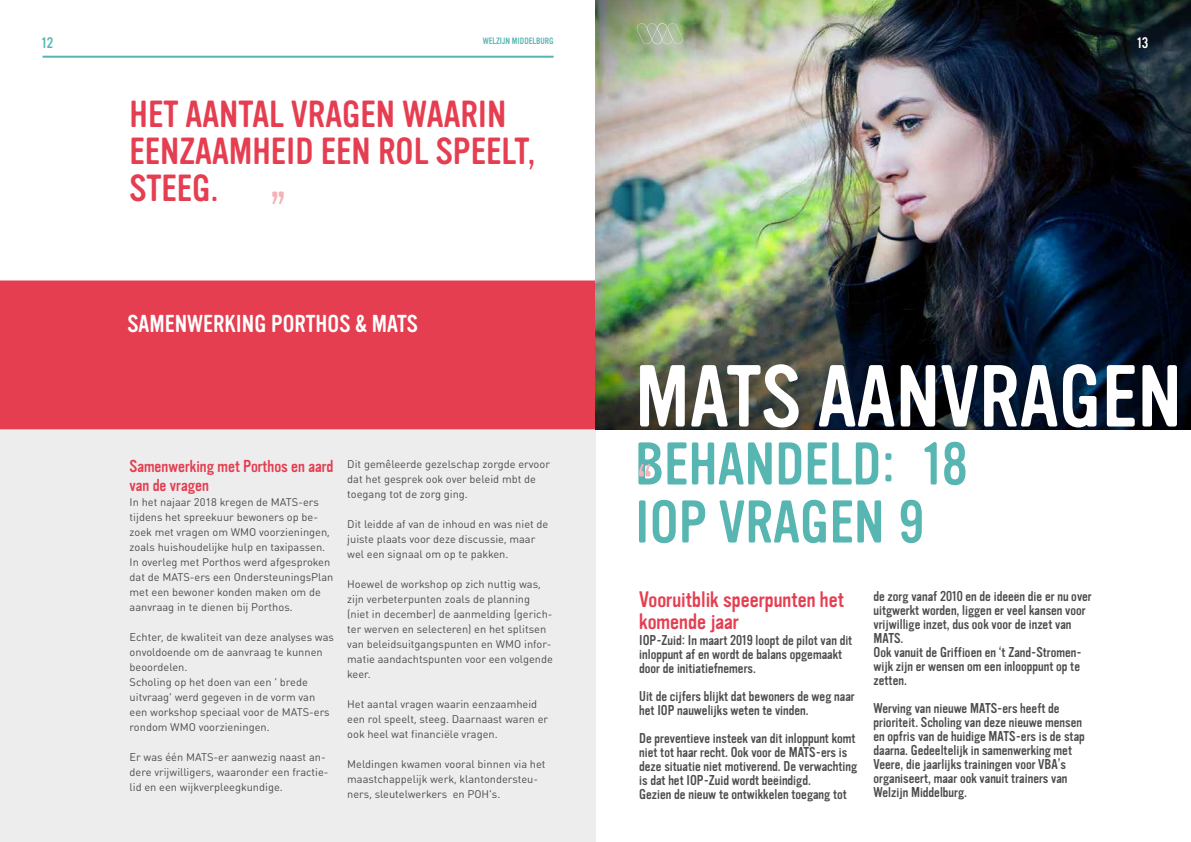
<style>
.page{position:relative;width:1191px;height:842px;background:#fff}
.page>*{position:absolute;margin:0;border:0;box-sizing:border-box;transform-origin:0 0}
.t1{font:86px "Vinyl OT";color:#fff}
.t2{font:59px/58px "Vinyl OT";color:#57b6b2}
.t3{font:48px "Vinyl OT";color:#f5b2b9}
.t4{font:37px/37px "Vinyl OT";color:#e53e51}
.t5{font:24px "Vinyl OT";color:#fff}
.t6{font:22px/22px "Vinyl OT";color:#e53e51}
.t7{font:17px/19px "Vinyl OT";color:#e53e51}
.t8{font:15px "Vinyl OT";color:#57b6b2}
.t9{font:15px "Vinyl OT";color:#fff}
.t10{font:14px/14px "Vinyl OT";color:#4d4d4f}
.t11{font:11px/15px "DIN Round OT";color:#4d4d4f}
.t12{font:9px "Vinyl OT";color:#57b6b2}
</style>
<div class="page">
<div style="left:0;top:335px;width:595px;height:507px;background:#ededee"></div>
<div style="left:0;top:280px;width:595px;height:149px;background:#e53e51"></div>
<hr style="left:43px;top:56px;width:510px;height:2px;background:#57b6b2">
<img style="left:595px;top:0;width:596px;height:429px">
<svg style="left:637px;top:23px;width:45px;height:21px"></svg>
<h3 class="t8" style="left:42px;top:35px;width:13px">12</h3>
<p class="t12" style="left:483px;top:36px;width:72px">WELZIJN MIDDELBURG</p>
<h3 class="t4" style="left:130px;top:96px;width:407px">HET AANTAL VRAGEN WAARIN<br>EENZAAMHEID EEN ROL SPEELT,<br>STEEG.</h3>
<h3 class="t3" style="left:286px;top:210px;width:17px;rotate:-180deg">“</h3>
<h3 class="t5" style="left:128px;top:311px;width:292px">SAMENWERKING PORTHOS &amp; MATS</h3>
<h3 class="t7" style="left:130px;top:457px;width:205px">Samenwerking met Porthos en aard van de vragen</h3>
<p class="t11" style="left:130px;top:495px;width:205px">In het najaar 2018 kregen de MATS-ers tijdens het spreekuur bewoners op be&shy;zoek met vragen om WMO voorzieningen, zoals huishoudelijke hulp en taxipassen.<br>In overleg met Porthos werd afgesproken dat de MATS-ers een OndersteuningsPlan met een bewoner konden maken om de aanvraag in te dienen bij Porthos.</p>
<p class="t11" style="left:130px;top:630px;width:206px">Echter, de kwaliteit van deze analyses was onvoldoende om de aanvraag te kunnen beoordelen.<br>Scholing op het doen van een ‘ brede uitvraag’ werd gegeven in de vorm van een workshop speciaal voor de MATS-ers rondom WMO voorzieningen.</p>
<p class="t11" style="left:130px;top:750px;width:200px">Er was één MATS-er aanwezig naast an&shy;dere vrijwilligers, waaronder een fractie&shy;lid en een wijkverpleegkundige.</p>
<p class="t11" style="left:347px;top:457px;width:204px">Dit gemêleerde gezelschap zorgde ervoor dat het gesprek ook over beleid mbt de toegang tot de zorg ging.</p>
<p class="t11" style="left:347px;top:517px;width:203px">Dit leidde af van de inhoud en was niet de juiste plaats voor deze discussie, maar wel een signaal om op te pakken.</p>
<p class="t11" style="left:347px;top:577px;width:207px">Hoewel de workshop op zich nuttig was, zijn verbeterpunten zoals de planning (niet in december) de aanmelding (gerich&shy;ter werven en selecteren) en het splitsen van beleidsuitgangspunten en WMO infor&shy;matie aandachtspunten voor een volgende keer.</p>
<p class="t11" style="left:347px;top:697px;width:202px">Het aantal vragen waarin eenzaamheid een rol speelt, steeg. Daarnaast waren er ook heel wat financiële vragen.</p>
<p class="t11" style="left:347px;top:757px;width:200px">Meldingen kwamen vooral binnen via het maastchappelijk werk, klantondersteu&shy;ners, sleutelwerkers en POH’s.</p>
<h3 class="t9" style="left:1137px;top:35px;width:13px">13</h3>
<h1 class="t1" style="left:635px;top:350px;width:549px">MATS AANVRAGEN</h1>
<h2 class="t2" style="left:635px;top:436px;width:334px">BEHANDELD: 18<br>IOP VRAGEN 9</h2>
<h3 class="t3" style="left:637px;top:458px;width:17px">“</h3>
<h3 class="t6" style="left:639px;top:589px;width:206px">Vooruitblik speerpunten het komende jaar</h3>
<p class="t10" style="left:639px;top:634px;width:215px">IOP-Zuid: In maart 2019 loopt de pilot van dit inloppunt af en wordt de balans opgemaakt door de initiatiefnemers.</p>
<p class="t10" style="left:639px;top:690px;width:217px">Uit de cijfers blijkt dat bewoners de weg naar het IOP nauwelijks weten te vinden.</p>
<p class="t10" style="left:639px;top:732px;width:219px">De preventieve insteek van dit inloppunt komt niet tot haar recht. Ook voor de MATS-ers is deze situatie niet motiverend. De verwachting is dat het IOP-Zuid wordt beëindigd.<br>Gezien de nieuw te ontwikkelen toegang tot</p>
<p class="t10" style="left:873px;top:590px;width:220px">de zorg vanaf 2010 en de ideeën die er nu over uitgwerkt worden, liggen er veel kansen voor vrijwillige inzet, dus ook voor de inzet van<br>MATS.<br>Ook vanuit de Griffioen en ‘t Zand-Stromen&shy;wijk zijn er wensen om een inlooppunt op te zetten.</p>
<p class="t10" style="left:873px;top:702px;width:213px">Werving van nieuwe MATS-ers heeft de prioriteit. Scholing van deze nieuwe mensen en opfris van de huidige MATS-ers is de stap daarna. Gedeeltelijk in samenwerking met Veere, die jaarlijks trainingen voor VBA’s organiseert, maar ook vanuit trainers van Welzijn Middelburg.</p>
</div>
